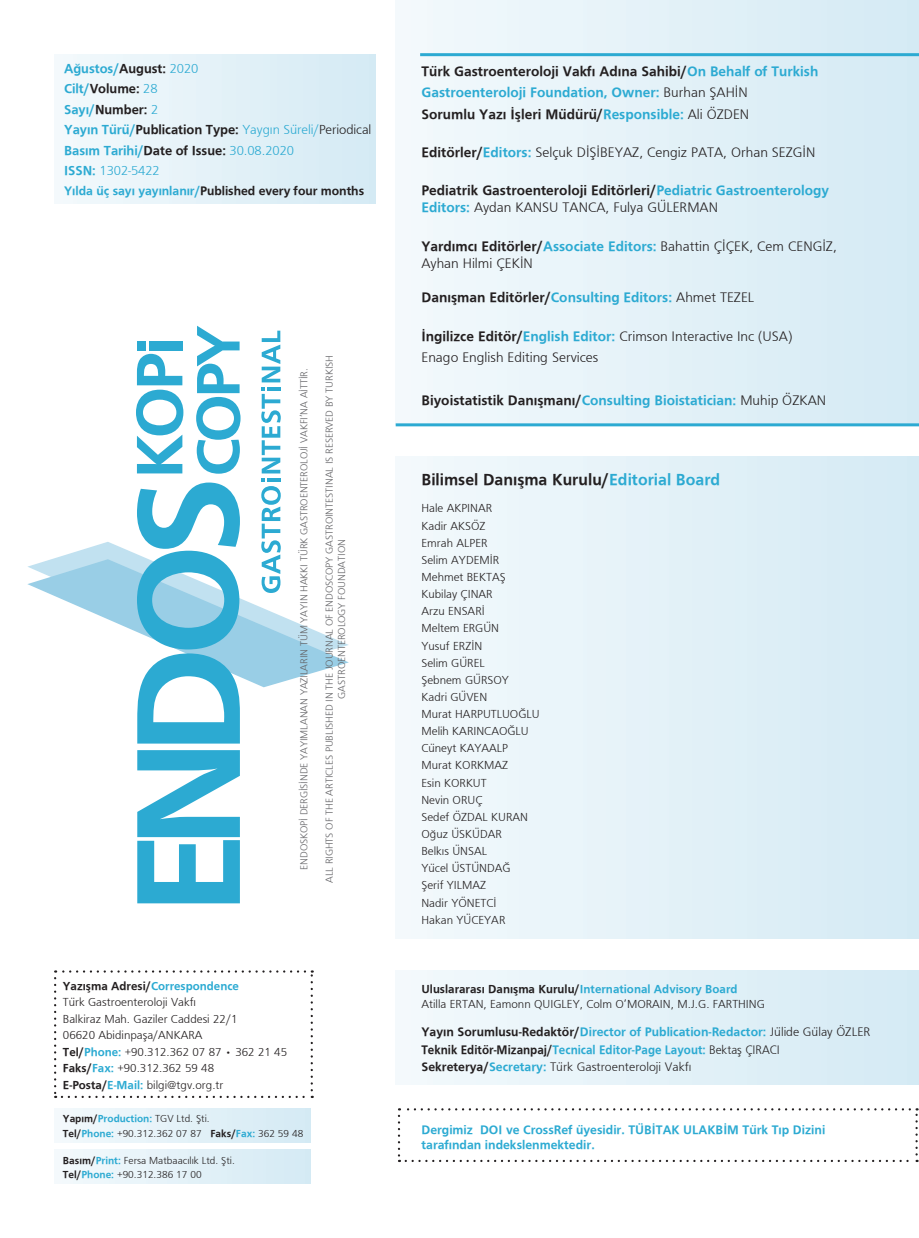
<style>
.page{position:relative;width:919px;height:1238px;background:#fff}
.page>*{position:absolute;margin:0;border:0;box-sizing:border-box;transform-origin:0 0}
.t1{font:700 16.5px "Fruga Sans";color:#231f20}
.t2{font:300 14.25px/17.1px "Fruga Sans";color:#231f20}
.t3{font:700 14.25px/17.1px "Fruga Sans";color:#231f20}
.t4{font:700 14.25px/21.3px "Fruga Sans";color:#2caad2}
.t5{font:700 13.5px/20.4px "Fruga Sans";letter-spacing:-.005em;color:#231f20}
.t6{font:700 12.75px/17.4px "Fruga Sans";color:#2caad2}
.t7{font:700 12.75px "Fruga Sans";letter-spacing:-.005em;color:#231f20}
.t8{font:300 12px/17.1px "Fruga Sans";color:#231f20}
.t9{font:300 10.5px/12.6px "Fruga Sans";letter-spacing:-.01em;color:#636366;text-align:center}
.t10{font:300 10.5px/14.2px "Fruga Sans";color:#231f20}
.s1{color:#2caad2}
.s2{font-weight:300;color:#2caad2}
.s3{font-weight:300}
.s4{color:#231f20}
.s5{font-weight:300;color:#231f20}
.s6{font-weight:700}
.s7{font-weight:700;color:#2caad2}
</style>
<div class="page">
<div style="left:395px;top:970px;width:523px;height:114px;background:linear-gradient(to right,#f4f9fc,#d4eaf4)"></div>
<svg style="left:54px;top:970px;width:259px;height:127px"></svg>
<svg style="left:398px;top:1108px;width:519px;height:53px"></svg>
<div style="left:54px;top:1108px;width:256px;height:34px;background:linear-gradient(to right,#f4f9fc,#d5eaf4)"></div>
<div style="left:54px;top:54px;width:321px;height:150px;background:linear-gradient(to right,#f4f9fc,#d4eaf4)"></div>
<div style="left:54px;top:1149px;width:256px;height:34px;background:linear-gradient(to right,#f4f9fc,#d5eaf4)"></div>
<div style="left:395px;top:1px;width:523px;height:424px;background:linear-gradient(to right,#f4f9fc,#d4eaf4)"></div>
<div style="left:395px;top:456px;width:523px;height:482px;background:linear-gradient(to right,#f4f9fc,#d4eaf4)"></div>
<hr style="left:420px;top:53px;width:498px;height:3px;background:#2caad2">
<hr style="left:395px;top:423px;width:523px;height:3px;background:#2caad2">
<svg style="left:137px;top:750px;width:103px;height:153px"></svg>
<svg style="left:27px;top:326px;width:322px;height:417px"></svg>
<p class="t5" style="left:64px;top:58px;width:308px"><span class="s1">Ağustos/</span>August: <span class="s2">2020<br></span><span class="s1">Cilt/</span>Volume: <span class="s2">28<br></span><span class="s1">Sayı/</span>Number: <span class="s2">2<br></span><span class="s1">Yayın Türü/</span>Publication Type: <span class="s2">Yaygın Süreli/</span><span class="s3">Periodical<br></span><span class="s1">Basım Tarihi/</span>Date of Issue: <span class="s2">30.08.2020<br></span><span class="s1">ISSN:</span> <span class="s2">1302-5422</span></p>
<p class="t7" style="left:64px;top:183px;width:301px"><span class="s1">Yılda üç sayı yayınlanır/</span>Published every four months</p>
<p class="t9" style="left:297px;top:869px;width:503px;rotate:-90deg">ENDOSKOP‹ DERG‹S‹NDE YAYIMLANAN YAZILARIN TÜM YAYIN HAKKI TÜRK GASTROENTEROLOJ‹ VAKFI’NA A‹TT‹R.</p>
<p class="t9" style="left:322px;top:882px;width:529px;rotate:-90deg">ALL RIGHTS OF THE ARTICLES PUBLISHED IN THE JOURNAL OF ENDOSCOPY GASTROINTESTINAL IS RESERVED BY TURKISH<br>GASTROENTEROLOGY FOUNDATION</p>
<p class="t4" style="left:421px;top:60px;width:398px"><span class="s4">Türk Gastroenteroloji Vakfı Adına Sahibi/</span>On Behalf of Turkish<br>Gastroenteroloji Foundation, Owner: <span class="s5">Burhan ŞAHİN<br></span><span class="s4">Sorumlu Yazı İşleri Müdürü/</span>Responsible: <span class="s5">Ali ÖZDEN</span></p>
<p class="t2" style="left:421px;top:143px;width:395px"><span class="s6">Editörler/</span><span class="s7">Editors:</span> Selçuk DİŞİBEYAZ, Cengiz PATA, Orhan SEZGİN</p>
<p class="t3" style="left:421px;top:182px;width:409px">Pediatrik Gastroenteroloji Editörleri/<span class="s1">Pediatric Gastroenterology<br>Editors:</span> <span class="s3">Aydan KANSU TANCA, Fulya GÜLERMAN</span></p>
<p class="t2" style="left:421px;top:237px;width:417px"><span class="s6">Yardımcı Editörler/</span><span class="s7">Associate Editors:</span> Bahattin ÇİÇEK, Cem CENGİZ,<br>Ayhan Hilmi ÇEKİN</p>
<p class="t3" style="left:421px;top:288px;width:334px">Danışman Editörler/<span class="s1">Consulting Editors:</span> <span class="s3">Ahmet TEZEL</span></p>
<p class="t2" style="left:421px;top:325px;width:372px;line-height:21.3px"><span class="s6">İngilizce Editör/</span><span class="s7">English Editor:</span> Crimson Interactive Inc (USA)<br>Enago English Editing Services</p>
<p class="t3" style="left:421px;top:391px;width:406px">Biyoistatistik Danışmanı/<span class="s1">Consulting Bioistatician:</span> <span class="s3">Muhip ÖZKAN</span></p>
<h1 class="t1" style="left:421px;top:470px;width:300px">Bilimsel Danışma Kurulu/<span class="s1">Editorial Board</span></h1>
<p class="t8" style="left:421px;top:499px;width:120px">Hale AKPINAR<br>Kadir AKSÖZ<br>Emrah ALPER<br>Selim AYDEMİR<br>Mehmet BEKTAŞ<br>Kubilay ÇINAR<br>Arzu ENSARİ<br>Meltem ERGÜN<br>Yusuf ERZİN<br>Selim GÜREL<br>Şebnem GÜRSOY<br>Kadri GÜVEN<br>Murat HARPUTLUOĞLU<br>Melih KARINCAOĞLU<br>Cüneyt KAYAALP<br>Murat KORKMAZ<br>Esin KORKUT<br>Nevin ORUÇ<br>Sedef ÖZDAL KURAN<br>Oğuz ÜSKÜDAR<br>Belkıs ÜNSAL<br>Yücel ÜSTÜNDAĞ<br>Şerif YILMAZ<br>Nadir YÖNETCİ<br>Hakan YÜCEYAR</p>
<p class="t8" style="left:63px;top:977px;width:226px;line-height:16.5px"><span class="s6">Yazışma Adresi/</span><span class="s7">Correspondence<br></span>Türk Gastroenteroloji Vakfı<br>Balkiraz Mah. Gaziler Caddesi 22/1<br>06620 Abidinpaşa/ANKARA<br><span class="s6">Tel/</span><span class="s7">Phone:</span> +90.312.362 07 87 • 362 21 45<br><span class="s6">Faks/</span><span class="s7">Fax:</span> +90.312.362 59 48<br><span class="s6">E-Posta/</span><span class="s7">E-Mail:</span> bilgi@tgv.org.tr</p>
<p class="t8" style="left:421px;top:980px;width:345px;line-height:15px"><span class="s6">Uluslararas› Dan›şma Kurulu/</span><span class="s7">International Advisory Board<br></span>Atilla ERTAN, Eamonn QUIGLEY, Colm O’MORAIN, M.J.G. FARTHING</p>
<p class="t6" style="left:421px;top:1022px;width:450px"><span class="s4">Yayın Sorumlusu-Redaktör/</span>Director of Publication-Redactor: <span class="s5">Jülide Gülay ÖZLER<br></span><span class="s4">Teknik Editör-Mizanpaj/</span>Tecnical Editor-Page Layout: <span class="s5">Bektaş ÇIRACI<br></span><span class="s4">Sekreterya/</span>Secretary: <span class="s5">Türk Gastroenteroloji Vakfı</span></p>
<p class="t10" style="left:63px;top:1111px;width:242px"><span class="s6">Yapım/</span><span class="s7">Production:</span> TGV Ltd. Şti.<br><span class="s6">Tel/</span><span class="s7">Phone:</span> +90.312.362 07 87 <span class="s6">Faks/</span><span class="s7">Fax:</span> 362 59 48</p>
<p class="t10" style="left:63px;top:1152px;width:173px"><span class="s6">Basım/</span><span class="s7">Print:</span> Fersa Matbaacılık Ltd. Şti.<br><span class="s6">Tel/</span><span class="s7">Phone:</span> +90.312.386 17 00</p>
<p class="t6" style="left:421px;top:1121px;width:405px;line-height:15.3px">Dergimiz DOI ve CrossRef üyesidir. TÜBİTAK ULAKBİM Türk Tıp Dizini tarafından indekslenmektedir.</p>
</div>
